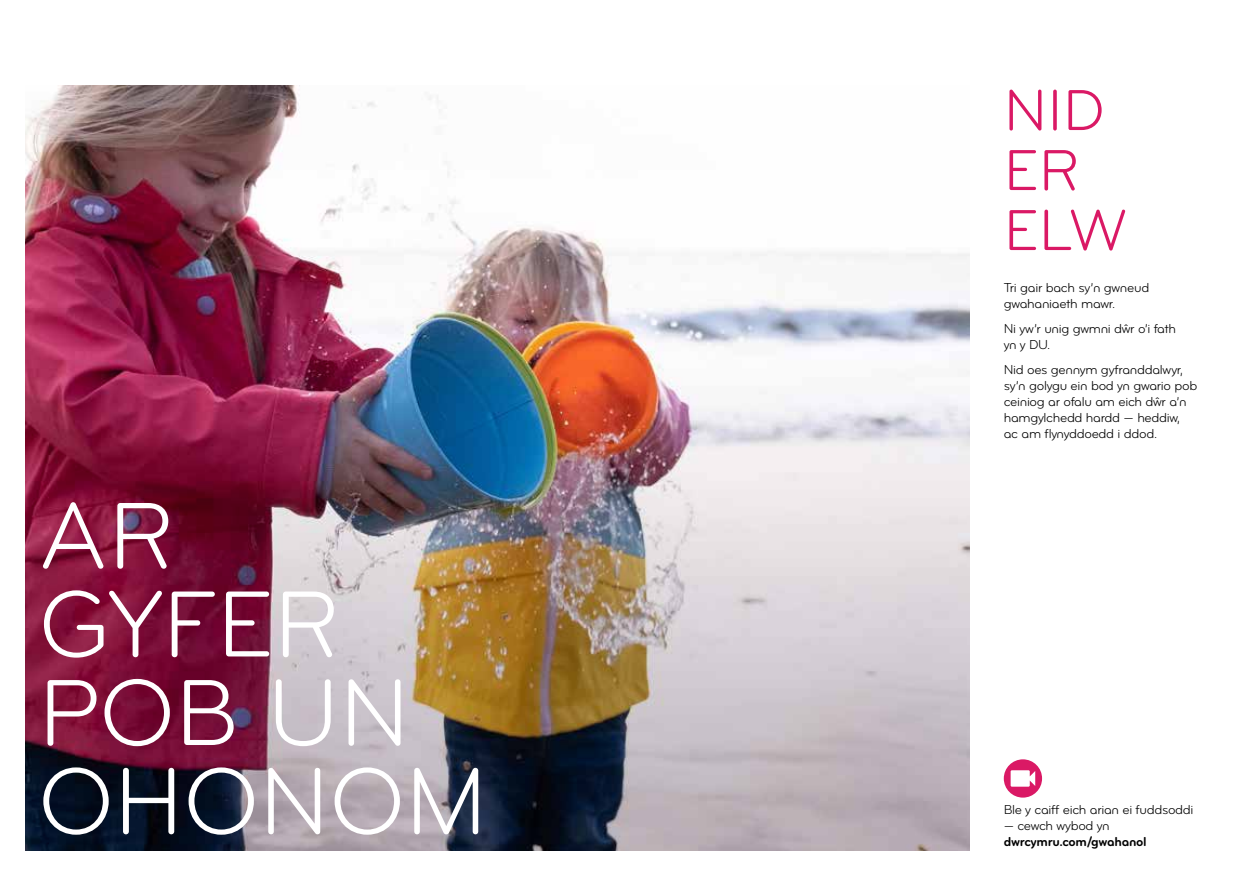
<style>
.page{position:relative;width:1259px;height:893px;background:#fff}
.page>*{position:absolute;margin:0;border:0;box-sizing:border-box;transform-origin:0 0}
.t1{font:97.5px/88.5px "Bryant Pro Regular Alternate";color:#fff}
.t2{font:60px/60px "Bryant Pro Regular Alternate";color:#da1965}
.t3{font:13.5px/16.2px "Bryant Pro Regular Alternate";letter-spacing:-.025em;color:#000}
.t4{font:13.5px "Bryant Pro Bold Alternate";letter-spacing:-.025em;color:#000}
</style>
<div class="page">
<img style="left:26px;top:85px;width:943px;height:765px">
<svg style="left:1003px;top:759px;width:39px;height:39px"></svg>
<h1 class="t1" style="left:38px;top:492px;width:451px">AR<br>GYFER<br>POB UN<br>OHONOM</h1>
<h2 class="t2" style="left:1003px;top:81px;width:124px">NID<br>ER<br>ELW</h2>
<p class="t3" style="left:1003px;top:279px;width:147px">Tri gair bach sy’n gwneud gwahaniaeth mawr.</p>
<p class="t3" style="left:1003px;top:320px;width:174px">Ni yw’r unig gwmni dŵr o’i fath yn y DU.</p>
<p class="t3" style="left:1003px;top:361px;width:195px">Nid oes gennym gyfranddalwyr, sy’n golygu ein bod yn gwario pob ceiniog ar ofalu am eich dŵr a’n hamgylchedd hardd — heddiw, ac am flynyddoedd i ddod.</p>
<p class="t3" style="left:1003px;top:801px;width:191px">Ble y caiff eich arian ei fuddsoddi</p>
<p class="t3" style="left:1003px;top:817px;width:107px">— cewch wybod yn</p>
<p class="t4" style="left:1003px;top:833px;width:144px">dwrcymru.com/gwahanol</p>
</div>
